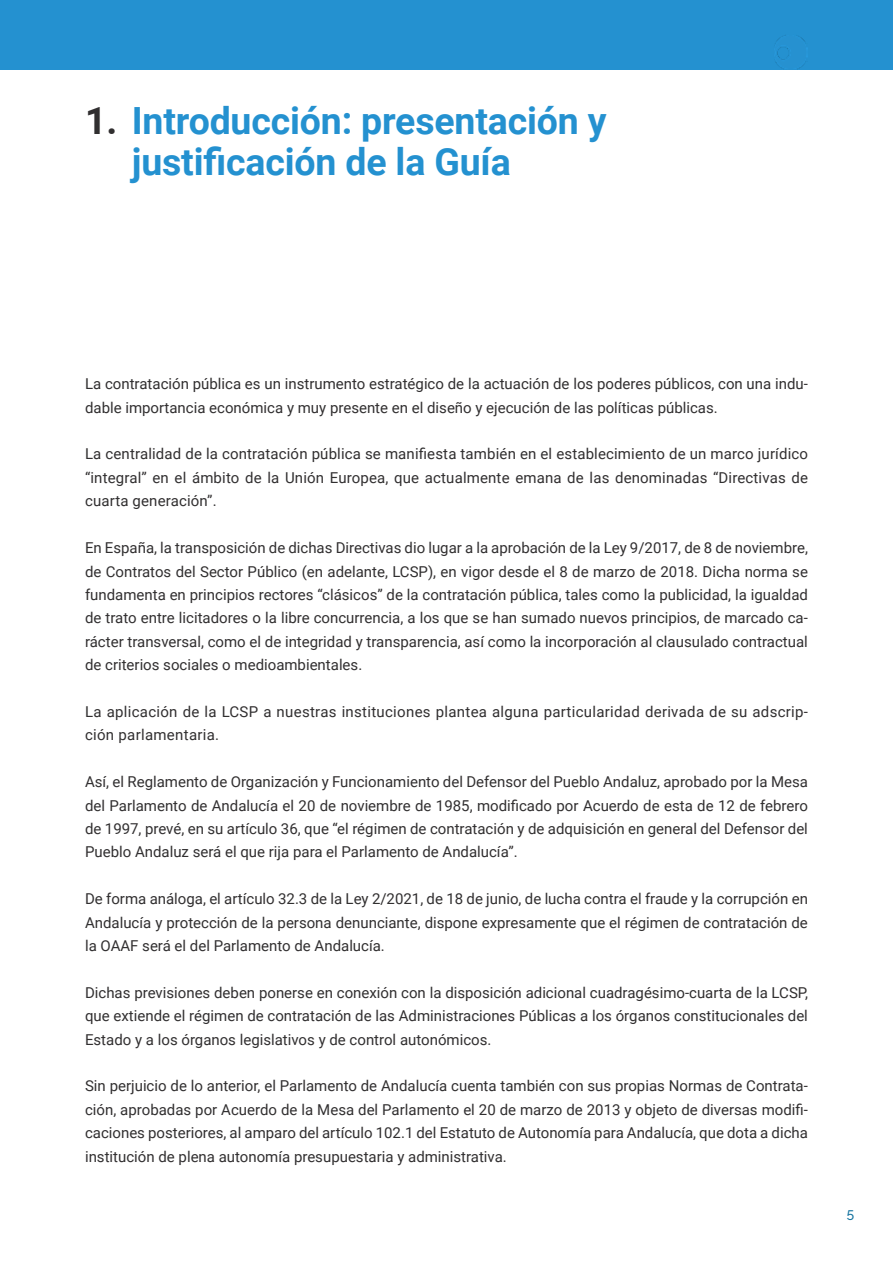
<style>
.page{position:relative;width:893px;height:1263px;background:#fff}
.page>*{position:absolute;margin:0;border:0;box-sizing:border-box;transform-origin:0 0}
.t1{font:700 37.5px/40.5px "Roboto";letter-spacing:-.005em;color:#2491d0}
.Párrafo_general{font:15px/23.4px "Roboto";color:#312f30;text-align:justify}
.Párrafo_general-2{font:15px/23.4px "Roboto";letter-spacing:.02em;color:#312f30}
.t2{font:500 13.5px "Raleway";color:#1674a0}
.s1{color:#312f30}
</style>
<div class="page">
<div style="left:0;top:0;width:893px;height:70px;background:#2491d0"></div>
<img style="left:775px;top:35px;width:33px;height:35px">
<p class="t1" style="left:132px;top:99px;width:476px;text-indent:-47px"><span class="s1">1.</span> Introducción: presentación y justificación de la Guía</p>
<p class="Párrafo_general" style="left:85px;top:372px;width:724px">La contratación pública es un instrumento estratégico de la actuación de los poderes públicos, con una indu&shy;dable importancia económica y muy presente en el diseño y ejecución de las políticas públicas.</p>
<p class="Párrafo_general" style="left:85px;top:442px;width:724px">La centralidad de la contratación pública se manifiesta también en el establecimiento de un marco jurídico “integral” en el ámbito de la Unión Europea, que actualmente emana de las denominadas “Directivas de cuarta generación”.</p>
<p class="Párrafo_general" style="left:85px;top:535px;width:724px">En España, la transposición de dichas Directivas dio lugar a la aprobación de la Ley 9/2017, de 8 de noviembre, de Contratos del Sector Público (en adelante, LCSP), en vigor desde el 8 de marzo de 2018. Dicha norma se fundamenta en principios rectores “clásicos” de la contratación pública, tales como la publicidad, la igualdad de trato entre licitadores o la libre concurrencia, a los que se han sumado nuevos principios, de marcado ca&shy;rácter transversal, como el de integridad y transparencia, así como la incorporación al clausulado contractual de criterios sociales o medioambientales.</p>
<p class="Párrafo_general-2" style="left:85px;top:699px;width:724px">La aplicación de la LCSP a nuestras instituciones plantea alguna particularidad derivada de su adscrip&shy;ción parlamentaria.</p>
<p class="Párrafo_general" style="left:85px;top:769px;width:724px">Así, el Reglamento de Organización y Funcionamiento del Defensor del Pueblo Andaluz, aprobado por la Mesa del Parlamento de Andalucía el 20 de noviembre de 1985, modificado por Acuerdo de esta de 12 de febrero de 1997, prevé, en su artículo 36, que “el régimen de contratación y de adquisición en general del Defensor del Pueblo Andaluz será el que rija para el Parlamento de Andalucía”.</p>
<p class="Párrafo_general" style="left:85px;top:886px;width:724px">De forma análoga, el artículo 32.3 de la Ley 2/2021, de 18 de junio, de lucha contra el fraude y la corrupción en Andalucía y protección de la persona denunciante, dispone expresamente que el régimen de contratación de la OAAF será el del Parlamento de Andalucía.</p>
<p class="Párrafo_general" style="left:85px;top:980px;width:724px">Dichas previsiones deben ponerse en conexión con la disposición adicional cuadragésimo-cuarta de la LCSP, que extiende el régimen de contratación de las Administraciones Públicas a los órganos constitucionales del Estado y a los órganos legislativos y de control autonómicos.</p>
<p class="Párrafo_general" style="left:85px;top:1074px;width:724px">Sin perjuicio de lo anterior, el Parlamento de Andalucía cuenta también con sus propias Normas de Contrata&shy;ción, aprobadas por Acuerdo de la Mesa del Parlamento el 20 de marzo de 2013 y objeto de diversas modifi&shy;caciones posteriores, al amparo del artículo 102.1 del Estatuto de Autonomía para Andalucía, que dota a dicha institución de plena autonomía presupuestaria y administrativa.</p>
<p class="t2" style="left:847px;top:1202px;width:9px">5</p>
</div>
